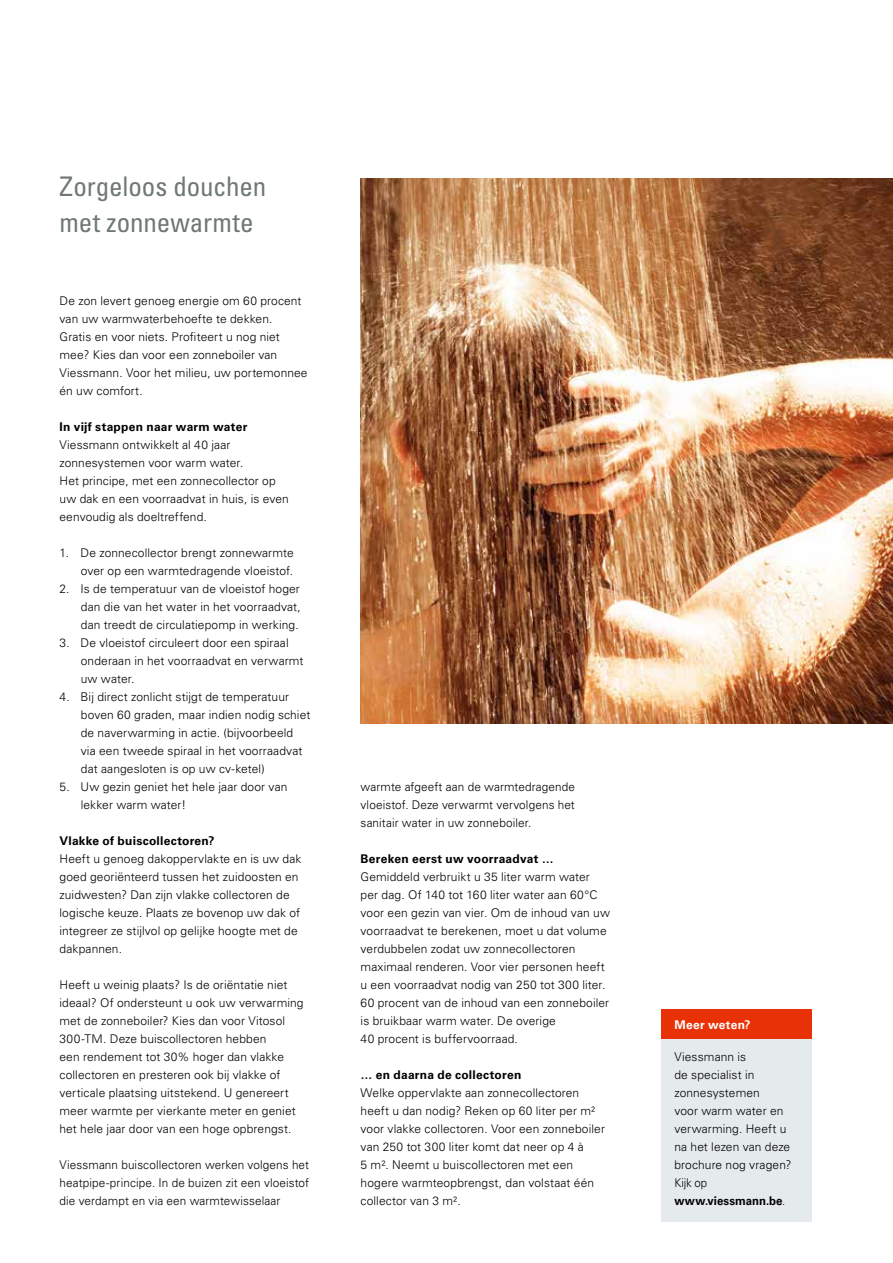
<style>
.page{position:relative;width:893px;height:1263px;background:#fff}
.page>*{position:absolute;margin:0;border:0;box-sizing:border-box;transform-origin:0 0}
.t1{font:condensed 27px/36px "Univers LT Std";letter-spacing:-.005em;color:#6f7876}
.t2{font:300 12px/18px "Univers LT Std";letter-spacing:.01em;color:#000}
.t3{font:700 12px "Univers LT Std";letter-spacing:.02em;color:#000}
.t4{font:700 12px "Univers LT Std";letter-spacing:.025em;color:#fff}
.s1{font-weight:700}
</style>
<div class="page">
<img style="left:361px;top:179px;width:532px;height:545px">
<div style="left:662px;top:1009px;width:150px;height:31px;background:#e93108"></div>
<div style="left:662px;top:1039px;width:150px;height:182px;background:#e5eaec"></div>
<h1 class="t1" style="left:60px;top:168px;width:208px">Zorgeloos douchen met zonnewarmte</h1>
<p class="t2" style="left:60px;top:291px;width:250px">De zon levert genoeg energie om 60 procent van uw warmwaterbehoefte te dekken.<br>Gratis en voor niets. Profiteert u nog niet mee? Kies dan voor een zonneboiler van Viessmann. Voor het milieu, uw portemonnee én uw comfort.</p>
<p class="t3" style="left:60px;top:419px;width:189px">In vijf stappen naar warm water</p>
<p class="t2" style="left:60px;top:435px;width:231px">Viessmann ontwikkelt al 40 jaar zonnesystemen voor warm water.<br>Het principe, met een zonnecollector op uw dak en een voorraadvat in huis, is even eenvoudig als doeltreffend.</p>
<p class="t2" style="left:60px;top:543px;width:236px;text-align:right">1. De zonnecollector brengt zonnewarmte over op een warmtedragende vloeistof.</p>
<p class="t2" style="left:81px;top:579px;width:222px;text-align:justify;text-indent:-21px">2. Is de temperatuur van de vloeistof hoger dan die van het water in het voorraadvat, dan treedt de circulatiepomp in werking.</p>
<p class="t2" style="left:81px;top:633px;width:224px;text-indent:-21px">3. De vloeistof circuleert door een spiraal onderaan in het voorraadvat en verwarmt uw water.</p>
<p class="t2" style="left:81px;top:687px;width:231px;text-indent:-21px">4. Bij direct zonlicht stijgt de temperatuur boven 60 graden, maar indien nodig schiet de naverwarming in actie. (bijvoorbeeld via een tweede spiraal in het voorraadvat dat aangesloten is op uw cv-ketel)</p>
<p class="t2" style="left:81px;top:777px;width:208px;text-indent:-21px">5. Uw gezin geniet het hele jaar door van lekker warm water!</p>
<p class="t3" style="left:60px;top:833px;width:157px">Vlakke of buiscollectoren?</p>
<p class="t2" style="left:60px;top:849px;width:244px">Heeft u genoeg dakoppervlakte en is uw dak goed georiënteerd tussen het zuidoosten en zuidwesten? Dan zijn vlakke collectoren de logische keuze. Plaats ze bovenop uw dak of integreer ze stijlvol op gelijke hoogte met de dakpannen.</p>
<p class="t2" style="left:60px;top:975px;width:246px">Heeft u weinig plaats? Is de oriëntatie niet ideaal? Of ondersteunt u ook uw verwarming met de zonneboiler? Kies dan voor Vitosol 300-TM. Deze buiscollectoren hebben<br>een rendement tot 30% hoger dan vlakke collectoren en presteren ook bij vlakke of verticale plaatsing uitstekend. U genereert meer warmte per vierkante meter en geniet het hele jaar door van een hoge opbrengst.</p>
<p class="t2" style="left:60px;top:1155px;width:251px;text-align:justify">Viessmann buiscollectoren werken volgens het heatpipe-principe. In de buizen zit een vloeistof die verdampt en via een warmtewisselaar</p>
<p class="t2" style="left:361px;top:777px;width:216px;text-align:justify">warmte afgeeft aan de warmtedragende vloeistof. Deze verwarmt vervolgens het sanitair water in uw zonneboiler.</p>
<p class="t3" style="left:361px;top:851px;width:195px">Bereken eerst uw voorraadvat …</p>
<p class="t2" style="left:361px;top:867px;width:251px">Gemiddeld verbruikt u 35 liter warm water per dag. Of 140 tot 160 liter water aan 60°C voor een gezin van vier. Om de inhoud van uw voorraadvat te berekenen, moet u dat volume verdubbelen zodat uw zonnecollectoren maximaal renderen. Voor vier personen heeft u een voorraadvat nodig van 250 tot 300 liter.<br>60 procent van de inhoud van een zonneboiler is bruikbaar warm water. De overige<br>40 procent is buffervoorraad.</p>
<p class="t3" style="left:361px;top:1067px;width:162px">… en daarna de collectoren</p>
<p class="t2" style="left:361px;top:1083px;width:246px">Welke oppervlakte aan zonnecollectoren heeft u dan nodig? Reken op 60 liter per m² voor vlakke collectoren. Voor een zonneboiler van 250 tot 300 liter komt dat neer op 4 à<br>5 m². Neemt u buiscollectoren met een hogere warmteopbrengst, dan volstaat één collector van 3 m².</p>
<p class="t4" style="left:674px;top:1018px;width:78px">Meer weten?</p>
<p class="t2" style="left:674px;top:1047px;width:119px">Viessmann is<br>de specialist in zonnesystemen<br>voor warm water en verwarming. Heeft u na het lezen van deze brochure nog vragen?<br>Kijk op <span class="s1">www.viessmann.be</span>.</p>
</div>
